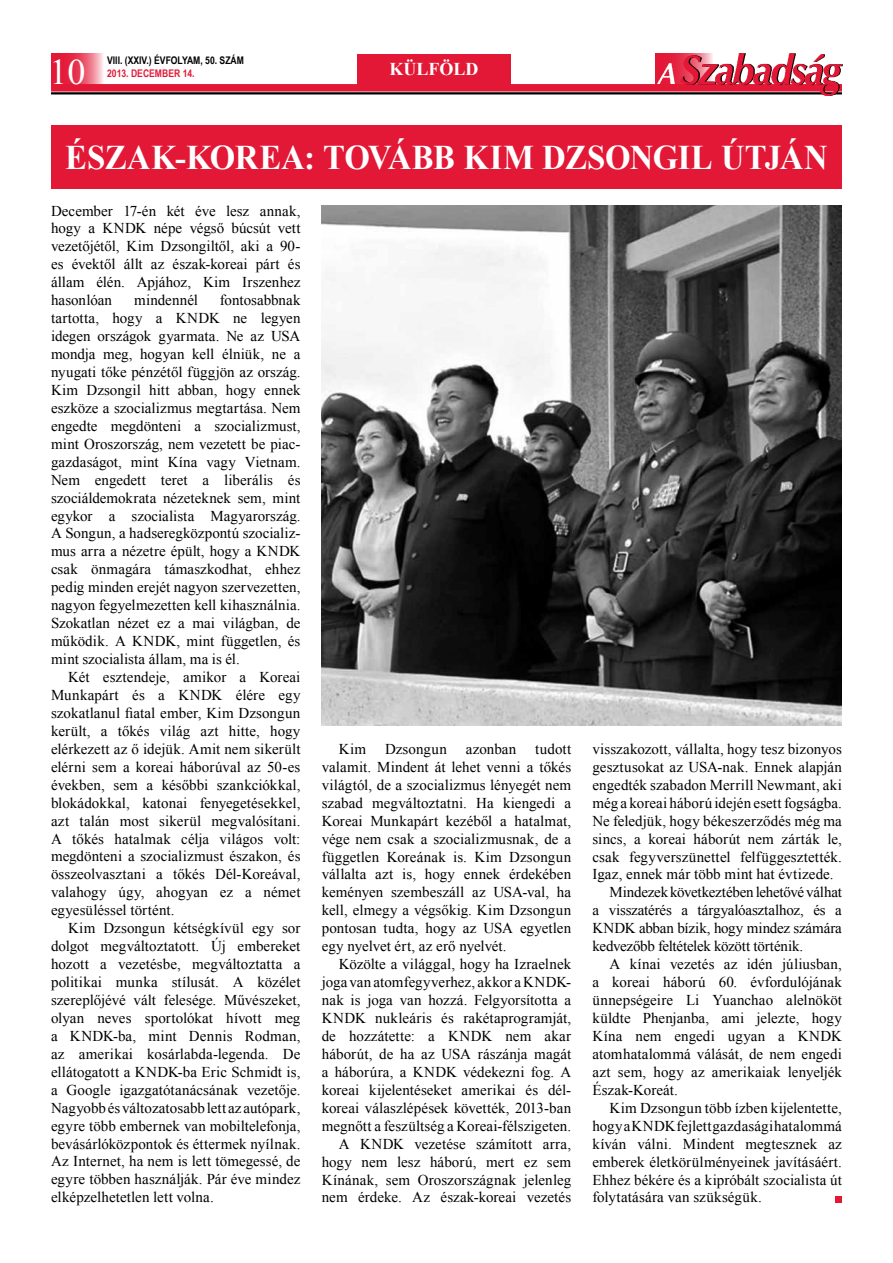
<style>
.page{position:relative;width:893px;height:1263px;background:#fff}
.page>*{position:absolute;margin:0;border:0;box-sizing:border-box;transform-origin:0 0}
.t1{font:36px "Times New Roman";color:#fff}
.t2{font:700 34.5px "Times New Roman";letter-spacing:-.005em;color:#fff;scale:.95 1}
.t3{font:700 18px "Times New Roman";color:#fff}
.t4{font:15px/18px "Times New Roman";letter-spacing:.005em;color:#000;text-align:justify}
.t5{font:15px "Times New Roman";letter-spacing:-.02em;color:#000}
.t6{font:15px "Times New Roman";letter-spacing:-.015em;color:#000}
.t7{font:700 10.5px "Arial Narrow";color:#000}
.t8{font:700 10.5px "Arial Narrow";color:#e31836}
</style>
<div class="page">
<div style="left:655px;top:54px;width:58px;height:30px;background:#e31836"></div>
<svg style="left:51px;top:54px;width:52px;height:30px;background:#e94f66"></svg>
<hr style="left:51px;top:92px;width:791px;height:2px;background:#000">
<div style="left:51px;top:84px;width:791px;height:8px;background:#e31836"></div>
<img style="left:657px;top:54px;width:184px;height:41px">
<img style="left:657px;top:64px;width:18px;height:19px">
<div style="left:357px;top:54px;width:153px;height:31px;background:#e31836"></div>
<img style="left:322px;top:205px;width:520px;height:520px">
<div style="left:835px;top:1196px;width:7px;height:6px;background:#e31836"></div>
<div style="left:51px;top:126px;width:791px;height:63px;background:#e31836"></div>
<h1 class="t1" style="left:50px;top:48px;width:37px">10</h1>
<p class="t7" style="left:107px;top:52px;width:138px">VIII. (XXIV.) ÉVFOLYAM, 50. SZÁM</p>
<p class="t8" style="left:107px;top:65px;width:89px">2013. DECEMBER 14.</p>
<p class="t3" style="left:389px;top:57px;width:91px">KÜLFÖLD</p>
<h2 class="t2" style="left:65px;top:134px;width:804px">ÉSZAK-KOREA: TOVÁBB KIM DZSONGIL ÚTJÁN</h2>
<p class="t4" style="left:51px;top:201px;width:251px">December 17-én két éve lesz annak, hogy a KNDK népe végső búcsút vett vezetőjétől, Kim Dzsongiltől, aki a 90- es évektől állt az észak-koreai párt és állam élén. Apjához, Kim Irszenhez hasonlóan</p>
<p class="t4" style="left:51px;top:291px;width:251px;text-indent:169px">fontosabbnak tartotta, hogy a KNDK ne legyen idegen országok gyarmata. Ne az USA mondja meg, hogyan kell élniük, ne a nyugati tőke pénzétől függjön az ország.<br>Kim Dzsongil hitt abban, hogy ennek eszköze a szocializmus megtartása. Nem engedte megdönteni a szocializmust, mint Oroszország, nem vezetett be piac&shy;gazdaságot, mint Kína vagy Vietnam.<br>Nem engedett teret a liberális és szociáldemokrata nézeteknek sem, mint egykor a szocialista Magyarország.<br>A Songun, a hadseregközpontú szocializ&shy;mus arra a nézetre épült, hogy a KNDK csak önmagára támaszkodhat, ehhez pedig minden erejét nagyon szervezetten, nagyon fegyelmezetten kell kihasználnia.<br>Szokatlan nézet ez a mai világban, de működik. A KNDK, mint független, és mint szocialista állam, ma is él.</p>
<p class="t4" style="left:51px;top:668px;width:251px;text-indent:17px">Két esztendeje, amikor a Koreai Munkapárt és a KNDK élére egy szokatlanul fiatal ember, Kim Dzsongun került, a tőkés világ azt hitte, hogy elérkezett az ő idejük. Amit nem sikerült elérni sem a koreai háborúval az 50-es években, sem a későbbi szankciókkal, blokádokkal, katonai fenyegetésekkel, azt talán most sikerül megvalósítani.<br>A tőkés hatalmak célja világos volt: megdönteni a szocializmust északon, és összeolvasztani a tőkés Dél-Koreával, valahogy úgy, ahogyan ez a német egyesüléssel történt.</p>
<p class="t4" style="left:51px;top:919px;width:251px;text-indent:17px">Kim Dzsongun kétségkívül egy sor dolgot megváltoztatott. Új embereket hozott a vezetésbe, megváltoztatta a politikai munka stílusát. A közélet szereplőjévé vált felesége. Művészeket, olyan neves sportolókat hívott meg a KNDK-ba, mint Dennis Rodman, az amerikai kosárlabda-legenda. De ellátogatott a KNDK-ba Eric Schmidt is, a Google igazgatótanácsának vezetője.<br>Nagyobb és változatosabb lett az autópark, egyre több embernek van mobiltelefonja, bevásárlóközpontok és éttermek nyílnak.<br>Az Internet, ha nem is lett tömegessé, de egyre többen használják. Pár éve mindez elképzelhetetlen lett volna.</p>
<p class="t4" style="left:134px;top:291px;width:65px">mindennél</p>
<p class="t4" style="left:322px;top:740px;width:251px;text-indent:213px">tudott valamit. Mindent át lehet venni a tőkés világtól, de a szocializmus lényegét nem szabad megváltoztatni. Ha kiengedi a Koreai Munkapárt kezéből a hatalmat, vége nem csak a szocializmusnak, de a független Koreának is. Kim Dzsongun vállalta azt is, hogy ennek érdekében keményen szembeszáll az USA-val, ha kell, elmegy a végsőkig. Kim Dzsongun pontosan tudta, hogy az USA egyetlen egy nyelvet ért, az erő nyelvét.</p>
<p class="t4" style="left:322px;top:955px;width:251px;text-align:right">Közölte a világgal, hogy ha Izraelnek joga van atomfegyverhez, akkor a KNDK&shy;nak is joga van hozzá. Felgyorsította a KNDK nukleáris és rakétaprogramját, de hozzátette: a KNDK nem akar háborút, de ha az USA rászánja magát a háborúra, a KNDK védekezni fog. A koreai kijelentéseket amerikai és dél&shy;koreai válaszlépések követték, 2013-ban megnőtt a feszültség a Koreai-félszigeten.<br>A KNDK vezetése számított arra, hogy nem lesz háború, mert ez sem Kínának, sem Oroszországnak jelenleg nem érdeke. Az észak-koreai vezetés</p>
<p class="t4" style="left:339px;top:740px;width:29px">Kim</p>
<p class="t4" style="left:385px;top:740px;width:63px">Dzsongun</p>
<p class="t4" style="left:466px;top:740px;width:52px">azonban</p>
<p class="t4" style="left:592px;top:740px;width:251px">visszakozott, vállalta, hogy tesz bizonyos</p>
<p class="t4" style="left:592px;top:757px;width:251px">gesztusokat az USA-nak. Ennek alapján</p>
<p class="t4" style="left:592px;top:775px;width:251px">engedték szabadon Merrill Newmant, aki</p>
<p class="t4" style="left:592px;top:793px;width:251px">még a koreai háború idején esett fogságba.</p>
<p class="t4" style="left:592px;top:811px;width:251px">Ne feledjük, hogy békeszerződés még ma</p>
<p class="t4" style="left:592px;top:829px;width:251px">sincs, a koreai háborút nem zárták le,</p>
<p class="t4" style="left:592px;top:847px;width:251px">csak fegyverszünettel felfüggesztették.</p>
<p class="t4" style="left:592px;top:865px;width:243px">Igaz, ennek már több mint hat évtizede.</p>
<p class="t5" style="left:609px;top:882px;width:234px">Mindezek következtében lehetővé válhat</p>
<p class="t6" style="left:592px;top:900px;width:251px">a visszatérés a tárgyalóasztalhoz, és a</p>
<p class="t4" style="left:592px;top:919px;width:251px">KNDK abban bízik, hogy mindez számára</p>
<p class="t5" style="left:592px;top:936px;width:212px">kedvezőbb feltételek között történik.</p>
<p class="t4" style="left:609px;top:955px;width:234px">A kínai vezetés az idén júliusban,</p>
<p class="t4" style="left:592px;top:973px;width:251px">a koreai háború 60. évfordulójának</p>
<p class="t4" style="left:592px;top:991px;width:251px">ünnepségeire Li Yuanchao alelnököt</p>
<p class="t4" style="left:592px;top:1009px;width:251px">küldte Phenjanba, ami jelezte, hogy</p>
<p class="t4" style="left:592px;top:1027px;width:251px">Kína nem engedi ugyan a KNDK</p>
<p class="t4" style="left:592px;top:1045px;width:251px">atomhatalommá válását, de nem engedi</p>
<p class="t4" style="left:592px;top:1062px;width:251px">azt sem, hogy az amerikaiak lenyeljék</p>
<p class="t4" style="left:592px;top:1080px;width:87px">Észak-Koreát.</p>
<p class="t4" style="left:609px;top:1098px;width:234px">Kim Dzsongun több ízben kijelentette,</p>
<p class="t4" style="left:592px;top:1116px;width:251px">hogy a KNDK fejlett gazdasági hatalommá</p>
<p class="t4" style="left:592px;top:1134px;width:251px">kíván válni. Mindent megtesznek az</p>
<p class="t4" style="left:592px;top:1152px;width:251px">emberek életkörülményeinek javításáért.</p>
<p class="t4" style="left:592px;top:1170px;width:251px">Ehhez békére és a kipróbált szocialista út</p>
<p class="t4" style="left:592px;top:1188px;width:171px">folytatására van szükségük.</p>
</div>
